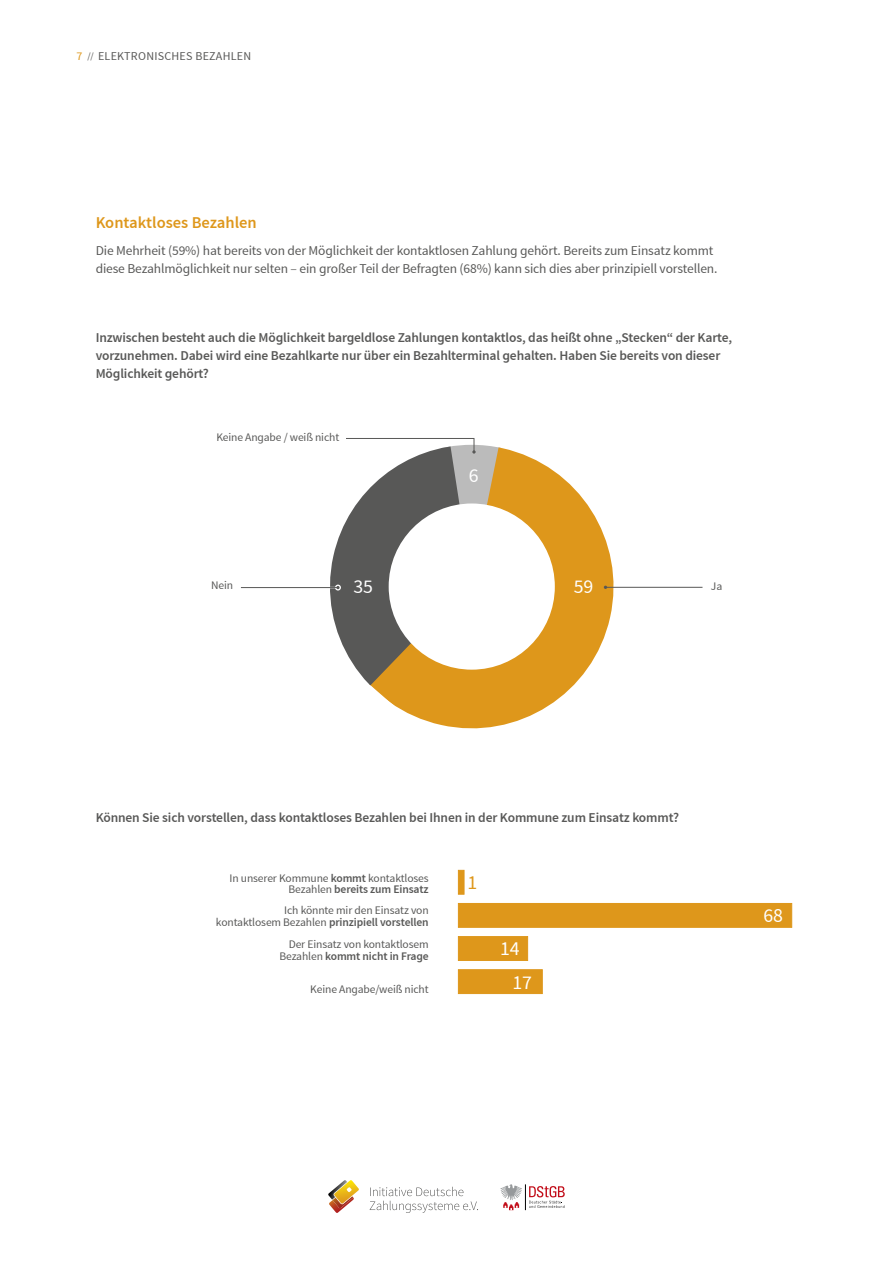
<style>
.page{position:relative;width:893px;height:1263px;background:#fff}
.page>*{position:absolute;margin:0;border:0;box-sizing:border-box;transform-origin:0 0}
.t1{font:19.8px/33.6px "Source Sans Pro";letter-spacing:-.01em;color:#fff}
.t2{font:19.8px "Source Sans Pro";color:#de971b}
.t3{font:600 16.5px "Source Sans Pro";color:#de971b}
.t4{font:600 13.5px/18px "Source Sans Pro";letter-spacing:-.01em;color:#585857}
.t5{font:13.5px/18px "Source Sans Pro";letter-spacing:-.01em;color:#585857}
.t6{font:12px "Source Sans Pro";letter-spacing:.02em;color:#585857}
.t7{font:11.55px/11.6px "Source Sans Pro";letter-spacing:-.01em;color:#585857;text-align:right}
.s1{color:#de971b}
.s2{font-size:9.3px}
.s3{font-weight:600}
</style>
<div class="page">
<svg style="left:500px;top:1184px;width:65px;height:26px"></svg>
<svg style="left:328px;top:1180px;width:31px;height:33px"></svg>
<svg style="left:370px;top:1187px;width:108px;height:26px"></svg>
<div style="left:458px;top:870px;width:6px;height:24px;background:#de971b"></div>
<div style="left:458px;top:903px;width:334px;height:24px;background:#de971b"></div>
<div style="left:458px;top:936px;width:70px;height:25px;background:#de971b"></div>
<div style="left:458px;top:969px;width:84px;height:25px;background:#de971b;border:1px solid #de971b"></div>
<svg style="left:378px;top:448px;width:249px;height:281px;fill:#de971b"></svg>
<hr style="left:241px;top:587px;width:97px;height:1px;background:#585857">
<svg style="left:316px;top:438px;width:187px;height:254px"></svg>
<hr style="left:605px;top:587px;width:97px;height:1px;background:#585857">
<div style="left:389px;top:503px;width:166px;height:167px;background:#fff;border-radius:50%"></div>
<p class="t6" style="left:77px;top:50px;width:176px"><span class="s1">7</span> <span class="s2">//</span> ELEKTRONISCHES BEZAHLEN</p>
<p class="t3" style="left:96px;top:213px;width:163px">Kontaktloses Bezahlen</p>
<p class="t5" style="left:96px;top:241px;width:623px">Die Mehrheit (59%) hat bereits von der Möglichkeit der kontaktlosen Zahlung gehört. Bereits zum Einsatz kommt diese Bezahlmöglichkeit nur selten – ein großer Teil der Befragten (68%) kann sich dies aber prinzipiell vorstellen.</p>
<p class="t4" style="left:96px;top:328px;width:638px">Inzwischen besteht auch die Möglichkeit bargeldlose Zahlungen kontaktlos, das heißt ohne „Stecken“ der Karte, vorzunehmen. Dabei wird eine Bezahlkarte nur über ein Bezahlterminal gehalten. Haben Sie bereits von dieser<br>Möglichkeit gehört?</p>
<p class="t7" style="left:216px;top:431px;width:124px">Keine Angabe / weiß nicht</p>
<h1 class="t1" style="left:469px;top:459px;width:11px">6</h1>
<p class="t7" style="left:211px;top:579px;width:24px">Nein</p>
<h1 class="t1" style="left:353px;top:570px;width:21px">35</h1>
<h1 class="t1" style="left:574px;top:570px;width:21px">59</h1>
<p class="t7" style="left:711px;top:580px;width:13px">Ja</p>
<p class="t4" style="left:96px;top:809px;width:585px">Können Sie sich vorstellen, dass kontaktloses Bezahlen bei Ihnen in der Kommune zum Einsatz kommt?</p>
<p class="t7" style="left:229px;top:872px;width:201px">In unserer Kommune <span class="s3">kommt</span> kontaktloses<br>Bezahlen <span class="s3">bereits zum Einsatz</span></p>
<p class="t7" style="left:216px;top:905px;width:214px">Ich könnte mir den Einsatz von<br>kontaktlosem Bezahlen <span class="s3">prinzipiell vorstellen</span></p>
<p class="t7" style="left:279px;top:939px;width:151px">Der Einsatz von kontaktlosem<br>Bezahlen <span class="s3">kommt nicht in Frage</span></p>
<p class="t7" style="left:310px;top:984px;width:120px">Keine Angabe/weiß nicht</p>
<h1 class="t2" style="left:467px;top:872px;width:11px">1</h1>
<h1 class="t1" style="left:512px;top:932px;width:21px;text-indent:-12px">14<br>17</h1>
<h1 class="t1" style="left:763px;top:899px;width:21px">68</h1>
</div>
